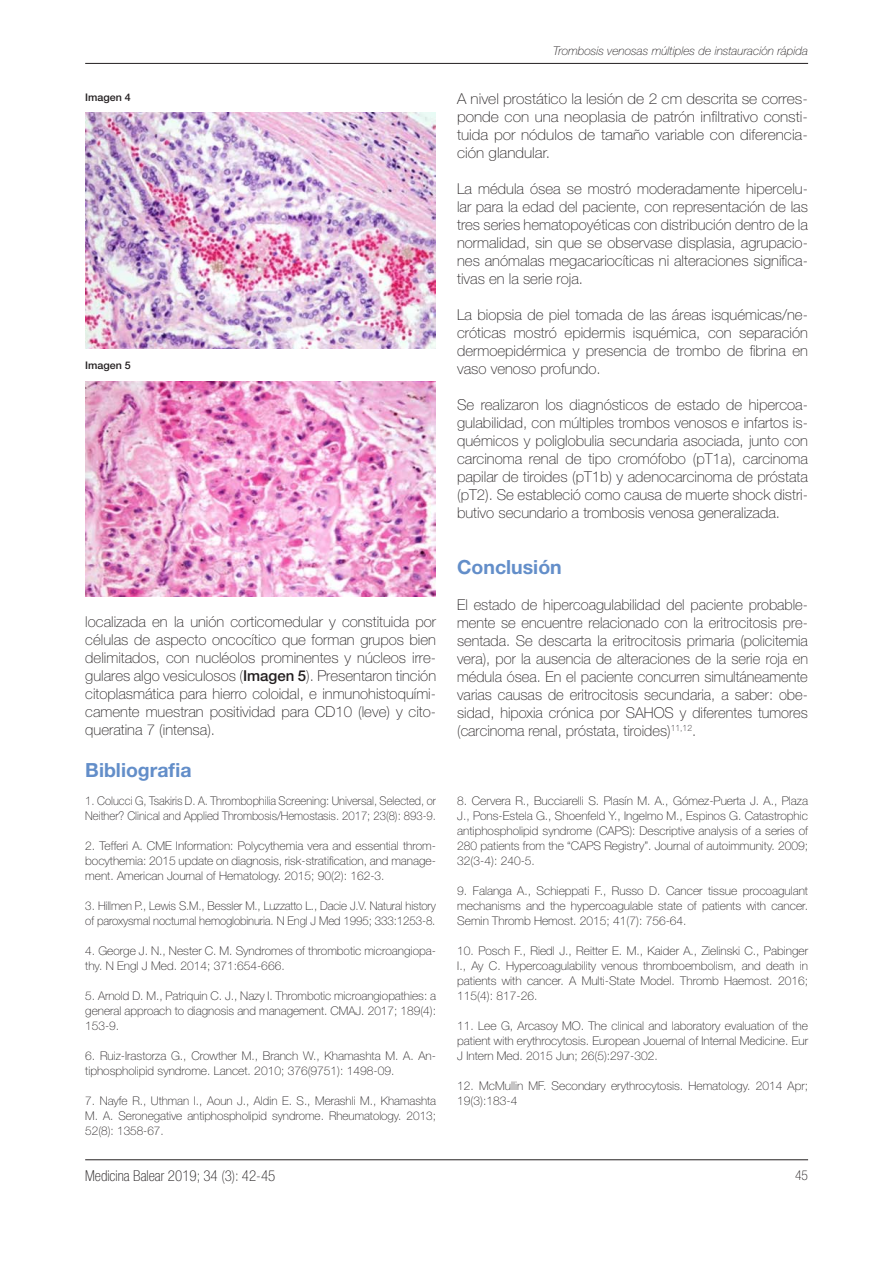
<style>
.page{position:relative;width:893px;height:1263px;background:#fff}
.page>*{position:absolute;margin:0;border:0;box-sizing:border-box;transform-origin:0 0}
.t1{font:700 19.5px "Helvetica Neue LT Std";color:#638ec9}
.t2{font:100 15px/18px "Helvetica Neue LT Std";color:#231f20;text-align:justify}
.t3{font:100 15px/18px "Helvetica Neue LT Std";color:#231f20;text-align:justify;scale:1.04 1}
.t4{font:100 condensed 15px "Helvetica Neue LT Std";color:#231f20}
.t5{font:100 condensed 13.5px "Helvetica Neue LT Std";color:#231f20}
.t6{font:100 12px/15px "Helvetica Neue LT Std";color:#231f20;text-align:justify}
.t7{font:100 12px/15px "Helvetica Neue LT Std";color:#231f20;scale:.94 1}
.t8{font:100 12px/15px "Helvetica Neue LT Std";color:#231f20;scale:.96 1}
.t9{font:italic 100 12px "Helvetica Neue LT Std";color:#231f20}
.t10{font:500 10.5px "Helvetica Neue LT Std";color:#231f20}
.s1{font-weight:500}
</style>
<div class="page">
<hr style="left:85px;top:1159px;width:723px;height:1px;background:#231f20">
<hr style="left:85px;top:63px;width:723px;height:1px;background:#231f20">
<img style="left:85px;top:113px;width:351px;height:236px">
<img style="left:85px;top:381px;width:351px;height:215px">
<p class="t10" style="left:85px;top:91px;width:47px">Imagen 4</p>
<p class="t10" style="left:85px;top:359px;width:47px">Imagen 5</p>
<p class="t2" style="left:85px;top:613px;width:352px">localizada en la unión corticomedular y constituida por células de aspecto oncocítico que forman grupos bien delimitados, con nucléolos prominentes y núcleos irre&shy;gulares algo vesiculosos (<span class="s1">Imagen 5</span>). Presentaron tinción citoplasmática para hierro coloidal, e inmunohistoquími&shy;camente muestran positividad para CD10 (leve) y cito&shy;queratina 7 (intensa).</p>
<p class="t1" style="left:85px;top:758px;width:108px">Bibliografia</p>
<p class="t7" style="left:85px;top:793px;width:375px">1. Colucci G, Tsakiris D. A. Thrombophilia Screening: Universal, Selected, or<br>Neither? Clinical and Applied Thrombosis/Hemostasis. 2017; 23(8): 893-9.</p>
<p class="t6" style="left:85px;top:838px;width:352px">2. Tefferi A. CME Information: Polycythemia vera and essential throm&shy;bocythemia: 2015 update on diagnosis, risk-stratification, and manage&shy;ment. American Journal of Hematology. 2015; 90(2): 162-3.</p>
<p class="t8" style="left:85px;top:898px;width:367px">3. Hillmen P., Lewis S.M., Bessler M., Luzzatto L., Dacie J.V. Natural history of paroxysmal nocturnal hemoglobinuria. N Engl J Med 1995; 333:1253-8.</p>
<p class="t6" style="left:85px;top:943px;width:352px">4. George J. N., Nester C. M. Syndromes of thrombotic microangiopa&shy;thy. N Engl J Med. 2014; 371:654-666.</p>
<p class="t6" style="left:85px;top:988px;width:352px">5. Arnold D. M., Patriquin C. J., Nazy I. Thrombotic microangiopathies: a general approach to diagnosis and management. CMAJ. 2017; 189(4):<br>153-9.</p>
<p class="t6" style="left:85px;top:1048px;width:352px">6. Ruiz-Irastorza G., Crowther M., Branch W., Khamashta M. A. An&shy;tiphospholipid syndrome. Lancet. 2010; 376(9751): 1498-09.</p>
<p class="t6" style="left:85px;top:1093px;width:352px">7. Nayfe R., Uthman I., Aoun J., Aldin E. S., Merashli M., Khamashta M. A. Seronegative antiphospholipid syndrome. Rheumatology. 2013; 52(8): 1358-67.</p>
<p class="t9" style="left:553px;top:44px;width:256px">Trombosis venosas múltiples de instauración rápida</p>
<p class="t3" style="left:457px;top:90px;width:339px">A nivel prostático la lesión de 2 cm descrita se corres&shy;ponde con una neoplasia de patrón infiltrativo consti&shy;tuida por nódulos de tamaño variable con diferencia&shy;ción glandular.</p>
<p class="t2" style="left:457px;top:180px;width:352px">La médula ósea se mostró moderadamente hipercelu&shy;lar para la edad del paciente, con representación de las tres series hematopoyéticas con distribución dentro de la normalidad, sin que se observase displasia, agrupacio&shy;nes anómalas megacariocíticas ni alteraciones significa&shy;tivas en la serie roja.</p>
<p class="t2" style="left:457px;top:306px;width:352px">La biopsia de piel tomada de las áreas isquémicas/ne&shy;cróticas mostró epidermis isquémica, con separación dermoepidérmica y presencia de trombo de fibrina en vaso venoso profundo.</p>
<p class="t2" style="left:457px;top:396px;width:352px">Se realizaron los diagnósticos de estado de hipercoa&shy;gulabilidad, con múltiples trombos venosos e infartos is&shy;quémicos y poliglobulia secundaria asociada, junto con carcinoma renal de tipo cromófobo (pT1a), carcinoma papilar de tiroides (pT1b) y adenocarcinoma de próstata (pT2). Se estableció como causa de muerte shock distri&shy;butivo secundario a trombosis venosa generalizada.</p>
<p class="t1" style="left:457px;top:555px;width:106px">Conclusión</p>
<p class="t2" style="left:457px;top:595px;width:352px">El estado de hipercoagulabilidad del paciente probable&shy;mente se encuentre relacionado con la eritrocitosis pre&shy;sentada. Se descarta la eritrocitosis primaria (policitemia vera), por la ausencia de alteraciones de la serie roja en médula ósea. En el paciente concurren simultáneamente varias causas de eritrocitosis secundaria, a saber: obe&shy;sidad, hipoxia crónica por SAHOS y diferentes tumores (carcinoma renal, próstata, tiroides)<sup>11,12</sup>.</p>
<p class="t6" style="left:457px;top:793px;width:352px">8. Cervera R., Bucciarelli S. Plasín M. A., Gómez-Puerta J. A., Plaza J., Pons-Estela G., Shoenfeld Y., Ingelmo M., Espinos G. Catastrophic antiphospholipid syndrome (CAPS): Descriptive analysis of a series of 280 patients from the “CAPS Registry”. Journal of autoimmunity. 2009; 32(3-4): 240-5.</p>
<p class="t6" style="left:457px;top:883px;width:352px">9. Falanga A., Schieppati F., Russo D. Cancer tissue procoagulant mechanisms and the hypercoagulable state of patients with cancer.<br>Semin Thromb Hemost. 2015; 41(7): 756-64.</p>
<p class="t6" style="left:457px;top:943px;width:352px">10. Posch F., Riedl J., Reitter E. M., Kaider A., Zielinski C., Pabinger I., Ay C. Hypercoagulability venous thromboembolism, and death in patients with cancer. A Multi-State Model. Thromb Haemost. 2016; 115(4): 817-26.</p>
<p class="t6" style="left:457px;top:1018px;width:352px">11. Lee G, Arcasoy MO. The clinical and laboratory evaluation of the patient with erythrocytosis. European Jouernal of Internal Medicine. Eur J Intern Med. 2015 Jun; 26(5):297-302.</p>
<p class="t6" style="left:457px;top:1078px;width:352px">12. McMullin MF. Secondary erythrocytosis. Hematology. 2014 Apr;<br>19(3):183-4</p>
<p class="t4" style="left:85px;top:1167px;width:192px">Medicina Balear 2019; 34 (3): 42-45</p>
<p class="t5" style="left:795px;top:1168px;width:14px">45</p>
</div>
